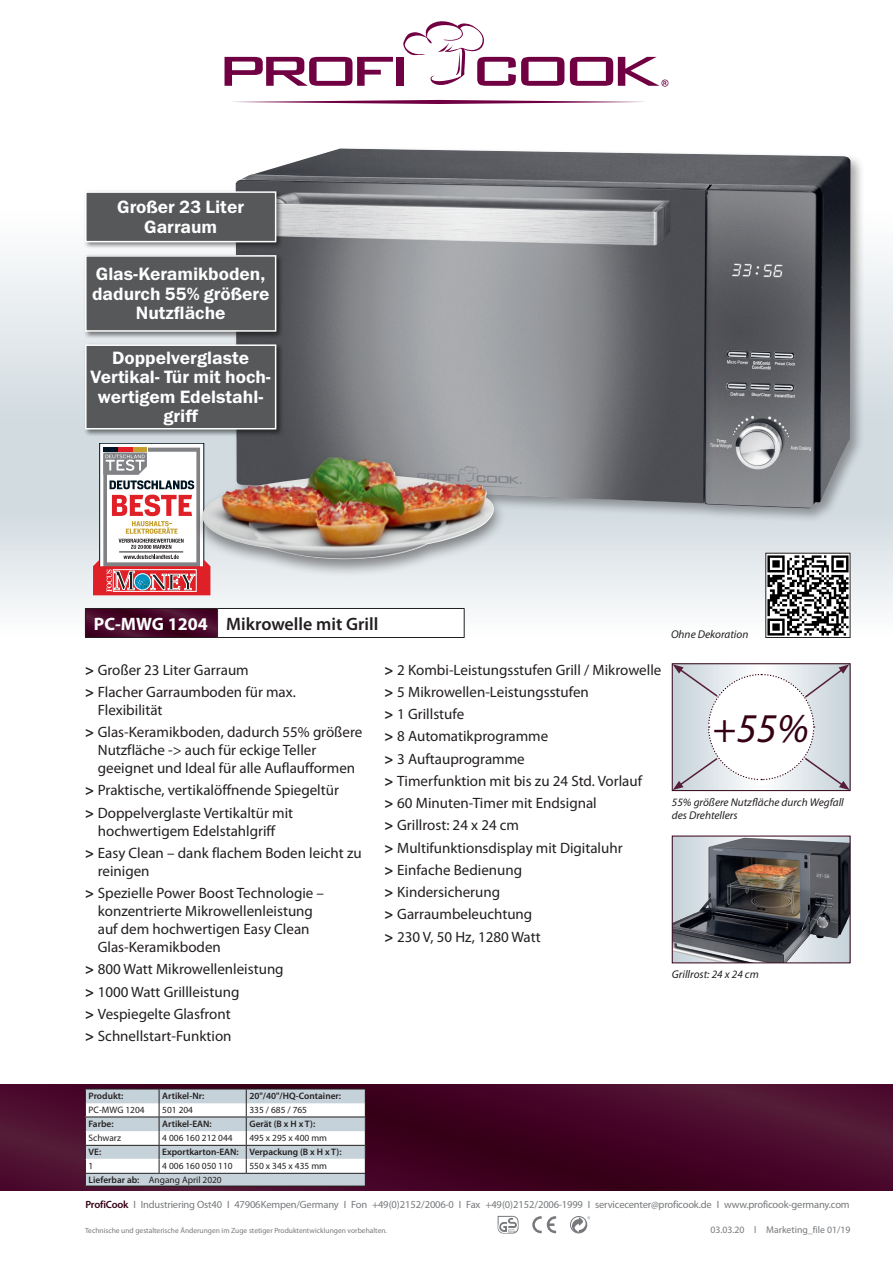
<style>
.page{position:relative;width:893px;height:1263px;background:#fff}
.page>*{position:absolute;margin:0;border:0;box-sizing:border-box;transform-origin:0 0}
.t1{font:italic 40.95px "Myriad Pro";color:#350015}
.t2{font:18px/19.5px "Franklin Gothic Demi ITC";color:#fff;text-align:center}
.t3{font:600 18px "Myriad Pro";color:#231f20}
.t4{font:15px/22.2px "Myriad Pro";color:#231f20}
.t5{font:italic 11.25px/12.8px "Myriad Pro";color:#231f20}
.t6{font:10.5px "Myriad Pro";letter-spacing:-.02em;color:#76787b}
.t7{font:9.75px "Myriad Pro";color:#76787b}
.t8{font:9.3px "Myriad Pro";color:#231f20}
.t9{font:600 9.3px "Myriad Pro";color:#231f20}
.t10{font:7.5px "Myriad Pro";color:#76787b}
.s1{font-weight:700;color:#fff}
.s2{font-weight:700}
.s3{font-weight:600}
.s4{font-weight:600;color:#350015}
</style>
<div class="page">
<svg style="left:233px;top:100px;width:411px;height:4px"></svg>
<svg style="left:225px;top:57px;width:168px;height:29px"></svg>
<div style="left:396px;top:57px;width:8px;height:29px;background:#710043"></div>
<svg style="left:570px;top:57px;width:98px;height:30px"></svg>
<svg style="left:403px;top:21px;width:161px;height:65px"></svg>
<svg style="left:0;top:1084px;width:893px;height:107px;background:#450827"></svg>
<svg style="left:532px;top:1216px;width:24px;height:17px"></svg>
<div style="left:570px;top:1216px;width:17px;height:17px;border:1px solid #76787b;border-radius:50%"></div>
<svg style="left:572px;top:1216px;width:18px;height:17px"></svg>
<svg style="left:498px;top:1215px;width:20px;height:18px"></svg>
<svg style="left:0;top:256px;width:893px;height:382px"></svg>
<img style="left:767px;top:555px;width:81px;height:81px">
<div style="left:233px;top:146px;width:633px;height:377px;background:#231f20;opacity:.4"></div>
<img style="left:236px;top:149px;width:614px;height:359px">
<div style="left:672px;top:663px;width:178px;height:128px;border:1px solid #350015"></div>
<svg style="left:673px;top:664px;width:177px;height:126px"></svg>
<svg style="left:93px;top:443px;width:117px;height:152px"></svg>
<div style="left:193px;top:453px;width:313px;height:124px;background:#231f20;opacity:.5"></div>
<img style="left:198px;top:457px;width:300px;height:102px">
<img style="left:674px;top:838px;width:174px;height:123px">
<div style="left:672px;top:836px;width:178px;height:127px;border:1px solid #350015"></div>
<hr style="left:85px;top:1186px;width:281px;height:1px;background:#231f20">
<svg style="left:85px;top:1089px;width:281px;height:97px"></svg>
<hr style="left:85px;top:1116px;width:74px;height:1px;background:#231f20">
<hr style="left:159px;top:1116px;width:87px;height:1px;background:#231f20">
<hr style="left:246px;top:1116px;width:120px;height:1px;background:#231f20">
<hr style="left:85px;top:1145px;width:74px;height:1px;background:#231f20">
<hr style="left:246px;top:1145px;width:120px;height:1px;background:#231f20">
<svg style="left:86px;top:609px;width:131px;height:28px;background:#460828"></svg>
<hr style="left:85px;top:608px;width:134px;height:1px;background:#231f20">
<svg style="left:85px;top:609px;width:1px;height:28px"></svg>
<hr style="left:85px;top:637px;width:134px;height:1px;background:#231f20">
<div style="left:218px;top:608px;width:246px;height:29px;background:#fff"></div>
<svg style="left:217px;top:609px;width:2px;height:28px"></svg>
<hr style="left:217px;top:608px;width:248px;height:1px;background:#231f20">
<svg style="left:464px;top:609px;width:1px;height:28px"></svg>
<hr style="left:217px;top:637px;width:248px;height:1px;background:#231f20">
<div style="left:83px;top:342px;width:201px;height:95px;background:#010101;opacity:.5"></div>
<div style="left:86px;top:345px;width:190px;height:84px;background:#57585a"></div>
<div style="left:85px;top:344px;width:191px;height:85px;border:2px solid #fff"></div>
<div style="left:83px;top:189px;width:201px;height:61px;background:#010101;opacity:.5"></div>
<div style="left:86px;top:192px;width:190px;height:50px;background:#57585a"></div>
<div style="left:85px;top:191px;width:191px;height:51px;border:2px solid #fff"></div>
<div style="left:83px;top:253px;width:201px;height:86px;background:#010101;opacity:.5"></div>
<div style="left:86px;top:256px;width:190px;height:75px;background:#57585a"></div>
<div style="left:85px;top:255px;width:191px;height:77px;border:2px solid #fff"></div>
<p class="t2" style="left:117px;top:198px;width:128px">Großer 23 Liter<br>Garraum</p>
<p class="t2" style="left:92px;top:265px;width:179px">Glas-Keramikboden, dadurch 55% größere<br>Nutzfläche</p>
<p class="t2" style="left:90px;top:348px;width:182px">Doppelverglaste<br>Vertikal- Tür mit hoch&shy;wertigem Edelstahl&shy;griff</p>
<p class="t3" style="left:94px;top:612px;width:286px"><span class="s1">PC-MWG 1204</span> Mikrowelle mit Grill</p>
<p class="t4" style="left:85px;top:658px;width:212px"><span class="s2">&gt;</span> Großer 23 Liter Garraum<br><span class="s2">&gt;</span> Flacher Garraumboden für max.</p>
<p class="t4" style="left:85px;top:698px;width:279px;text-indent:13px">Flexibilität<br><span class="s2">&gt;</span> Glas-Keramikboden, dadurch 55% größere</p>
<p class="t4" style="left:98px;top:741px;width:259px;line-height:18px">Nutzfläche -&gt; auch für eckige Teller geeignet und Ideal für alle Auflaufformen</p>
<p class="t4" style="left:85px;top:779px;width:255px"><span class="s2">&gt;</span> Praktische, vertikalöffnende Spiegeltür <span class="s2">&gt;</span> Doppelverglaste Vertikaltür mit</p>
<p class="t4" style="left:85px;top:819px;width:278px;text-indent:13px">hochwertigem Edelstahlgriff<br><span class="s2">&gt;</span> Easy Clean – dank flachem Boden leicht zu</p>
<p class="t4" style="left:85px;top:859px;width:241px;text-indent:13px">reinigen<br><span class="s2">&gt;</span> Spezielle Power Boost Technologie –</p>
<p class="t4" style="left:98px;top:902px;width:217px;line-height:18px">konzentrierte Mikrowellenleistung auf dem hochwertigen Easy Clean<br>Glas-Keramikboden</p>
<p class="t4" style="left:85px;top:958px;width:200px"><span class="s2">&gt;</span> 800 Watt Mikrowellenleistung <span class="s2">&gt;</span> 1000 Watt Grillleistung<br><span class="s2">&gt;</span> Vespiegelte Glasfront<br><span class="s2">&gt;</span> Schnellstart-Funktion</p>
<p class="t4" style="left:384px;top:658px;width:278px"><span class="s2">&gt;</span> 2 Kombi-Leistungsstufen Grill / Mikrowelle <span class="s2">&gt;</span> 5 Mikrowellen-Leistungsstufen<br><span class="s2">&gt;</span> 1 Grillstufe<br><span class="s2">&gt;</span> 8 Automatikprogramme<br><span class="s2">&gt;</span> 3 Auftauprogramme<br><span class="s2">&gt;</span> Timerfunktion mit bis zu 24 Std. Vorlauf<br><span class="s2">&gt;</span> 60 Minuten-Timer mit Endsignal<br><span class="s2">&gt;</span> Grillrost: 24 x 24 cm<br><span class="s2">&gt;</span> Multifunktionsdisplay mit Digitaluhr<br><span class="s2">&gt;</span> Einfache Bedienung<br><span class="s2">&gt;</span> Kindersicherung<br><span class="s2">&gt;</span> Garraumbeleuchtung<br><span class="s2">&gt;</span> 230 V, 50 Hz, 1280 Watt</p>
<p class="t5" style="left:671px;top:627px;width:79px">Ohne Dekoration</p>
<h1 class="t1" style="left:712px;top:703px;width:98px">+55%</h1>
<p class="t5" style="left:672px;top:795px;width:174px">55% größere Nutzfläche durch Wegfall des Drehtellers</p>
<p class="t5" style="left:672px;top:968px;width:88px">Grillrost: 24 x 24 cm</p>
<p class="t9" style="left:89px;top:1090px;width:36px">Produkt:</p>
<p class="t9" style="left:162px;top:1090px;width:44px">Artikel-Nr:</p>
<p class="t9" style="left:249px;top:1090px;width:93px">20"/40"/HQ-Container:</p>
<p class="t8" style="left:89px;top:1104px;width:58px">PC-MWG 1204</p>
<p class="t8" style="left:162px;top:1104px;width:32px">501 204</p>
<p class="t8" style="left:249px;top:1104px;width:59px">335 / 685 / 765</p>
<p class="t9" style="left:89px;top:1118px;width:27px">Farbe:</p>
<p class="t9" style="left:162px;top:1118px;width:51px">Artikel-EAN:</p>
<p class="t9" style="left:249px;top:1118px;width:67px">Gerät (B x H x T):</p>
<p class="t8" style="left:89px;top:1132px;width:34px">Schwarz</p>
<p class="t8" style="left:162px;top:1132px;width:72px">4 006 160 212 044</p>
<p class="t8" style="left:249px;top:1132px;width:79px">495 x 295 x 400 mm</p>
<p class="t9" style="left:89px;top:1146px;width:14px">VE:</p>
<p class="t9" style="left:162px;top:1146px;width:181px">Exportkarton-EAN: Verpackung (B x H x T):</p>
<p class="t8" style="left:89px;top:1160px;width:6px">1</p>
<p class="t8" style="left:162px;top:1160px;width:72px">4 006 160 050 110</p>
<p class="t8" style="left:249px;top:1160px;width:79px">550 x 345 x 435 mm</p>
<p class="t8" style="left:89px;top:1174px;width:135px"><span class="s3">Lieferbar ab:</span> Angang April 2020</p>
<p class="t6" style="left:85px;top:1198px;width:766px"><span class="s4">ProfiCook</span> I Industriering Ost 40 I 47906 Kempen/Germany I Fon +49 (0) 21 52 / 2006-0 I Fax +49 (0) 21 52 / 2006-1999 I servicecenter@proficook.de I www.proficook-germany.com</p>
<p class="t7" style="left:710px;top:1224px;width:142px">03.03.20 l Marketing_file 01/19</p>
<p class="t10" style="left:85px;top:1226px;width:304px">Technische und gestalterische Änderungen im Zuge stetiger Produktentwicklungen vorbehalten.</p>
</div>
